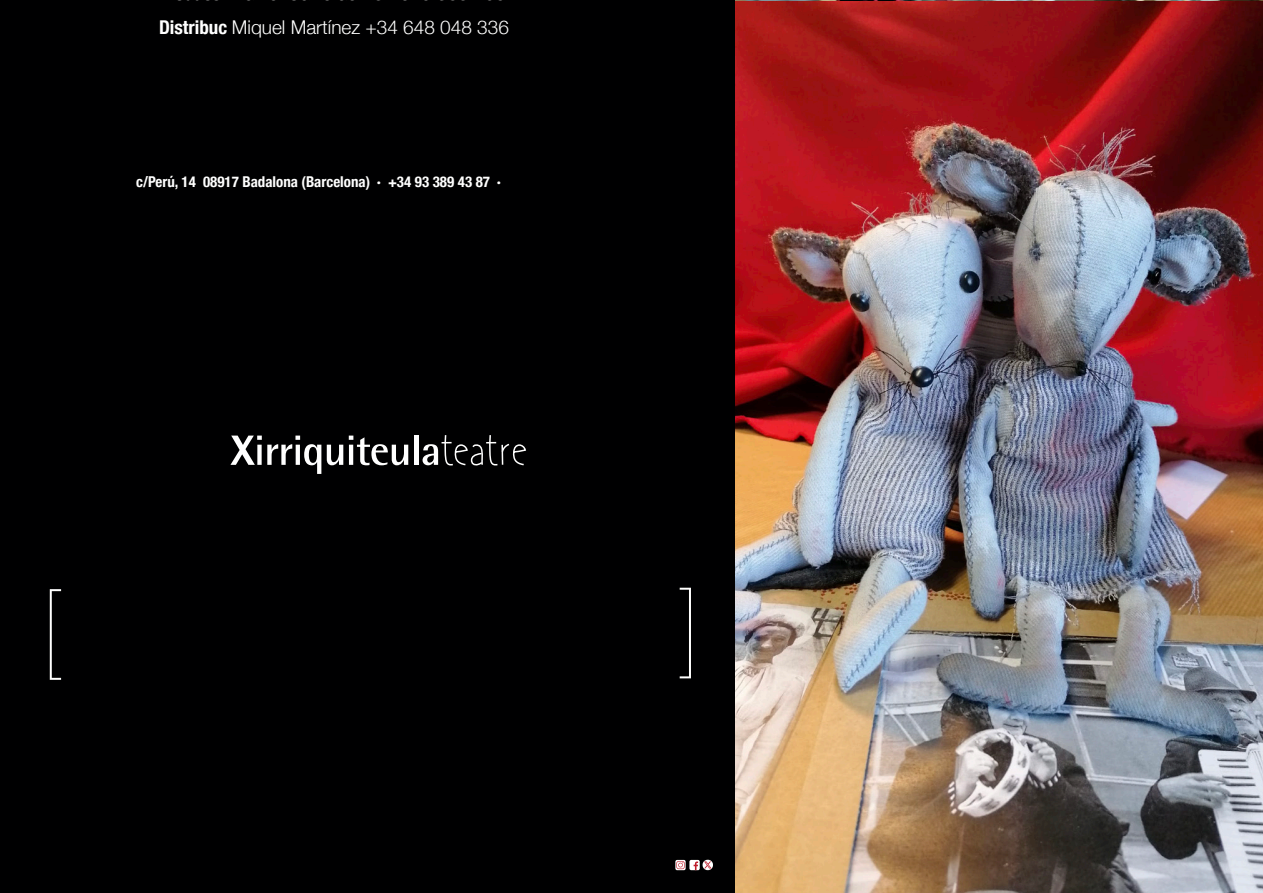
<style>
.page{position:relative;width:1263px;height:893px;background:#000001}
.page>*{position:absolute;margin:0;border:0;box-sizing:border-box;transform-origin:0 0}
.t1{font:200 99.9px "Helvetica Neue";color:#fff}
.t2{font:300 19.05px "Helvetica Neue";color:#fff}
.t3{font:700 condensed 15px "Helvetica Neue";color:#fff}
.s1{font-weight:700;font-stretch:condensed}
</style>
<div class="page">
<svg style="left:230px;top:436px;width:91px;height:38px"></svg>
<svg style="left:327px;top:445px;width:16px;height:20px"></svg>
<svg style="left:349px;top:436px;width:59px;height:29px"></svg>
<hr style="left:414px;top:436px;width:4px;height:29px;background:#fff">
<svg style="left:422px;top:435px;width:104px;height:31px"></svg>
<div style="left:689px;top:860px;width:11px;height:10px;background:#fff;border-radius:2px"></div>
<svg style="left:694px;top:861px;width:4px;height:9px"></svg>
<svg style="left:675px;top:860px;width:11px;height:10px"></svg>
<svg style="left:676px;top:861px;width:9px;height:8px"></svg>
<svg style="left:702px;top:860px;width:11px;height:10px"></svg>
<svg style="left:704px;top:861px;width:7px;height:7px"></svg>
<img style="left:735px;top:1px;width:527px;height:892px">
<p class="t2" style="left:159px;top:12px;width:351px"><span class="s1">Distribuc</span> Miquel Martínez +34 648 048 336</p>
<p class="t3" style="left:136px;top:169px;width:366px">c/Perú, 14 08917 Badalona (Barcelona) · +34 93 389 43 87 ·</p>
<h1 class="t1" style="left:40px;top:549px;width:24px">[</h1>
<h1 class="t1" style="left:700px;top:718px;width:24px;rotate:-180deg">[</h1>
</div>
